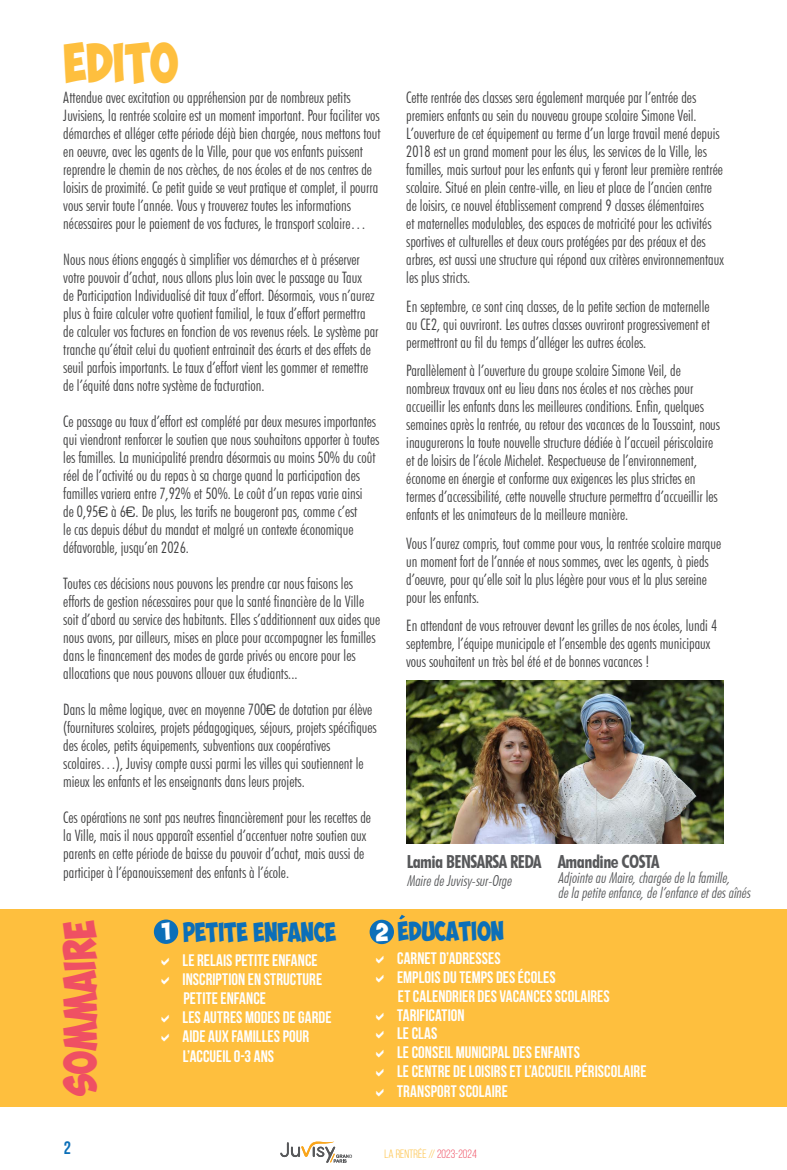
<style>
.page{position:relative;width:787px;height:1170px;background:#fff}
.page>*{position:absolute;margin:0;border:0;box-sizing:border-box;transform-origin:0 0}
.t1{font:italic 39.15px "Obelix Pro";color:#febf3e}
.t2{font:italic 32.25px "Obelix Pro";color:#ef5063}
.t3{font:italic 19.05px "Obelix Pro";color:#0c6fb8}
.t4{font:700 condensed 18px "Futura BT";letter-spacing:-.03em;color:#57585a}
.t5{font:700 18px "Bebas Neue";color:#0c6fb8}
.t6{font:italic 17.55px "Obelix Pro";color:#fff}
.Style_de_paragraphe{font:700 16.65px "Bebas Neue";letter-spacing:.005em;color:#fff}
.t7{font:300 condensed 15.75px/18px "Futura BT";color:#3e3e3f}
.t8{font:italic 300 condensed 15px "Futura BT";color:#57585a}
.t9{font:12px "Bebas Neue";color:#febf3e}
.s1{font-family:"Eurostile";font-weight:400;font-stretch:normal}
.s2{color:#ef5063}
</style>
<div class="page">
<div style="left:0;top:908px;width:787px;height:198px;background:#febf3e"></div>
<svg style="left:280px;top:1141px;width:72px;height:21px"></svg>
<div style="left:154px;top:919px;width:24px;height:24px;background:#0c6fb8;border-radius:50%"></div>
<div style="left:369px;top:919px;width:25px;height:25px;background:#0c6fb8;border-radius:50%"></div>
<svg style="left:399px;top:914px;width:6px;height:5px"></svg>
<img style="left:407px;top:680px;width:316px;height:163px">
<p class="t1" style="left:64px;top:44px;width:116px">EDITO</p>
<p class="t7" style="left:63px;top:88px;width:319px">Attendue avec excitation ou appréhension par de nombreux petits Juvisiens, la rentrée scolaire est un moment important. Pour faciliter vos démarches et alléger cette période déjà bien chargée, nous mettons tout en oeuvre, avec les agents de la Ville, pour que vos enfants puissent reprendre le chemin de nos crèches, de nos écoles et de nos centres de loisirs de proximité. Ce petit guide se veut pratique et complet, il pourra vous servir toute l’année. Vous y trouverez toutes les informations nécessaires pour le paiement de vos factures, le transport scolaire…</p>
<p class="t7" style="left:63px;top:250px;width:317px">Nous nous étions engagés à simplifier vos démarches et à préserver votre pouvoir d’achat, nous allons plus loin avec le passage au Taux<br>de Participation Individualisé dit taux d’effort. Désormais, vous n’aurez plus à faire calculer votre quotient familial, le taux d’effort permettra de calculer vos factures en fonction de vos revenus réels. Le système par tranche qu’était celui du quotient entrainait des écarts et des effets de seuil parfois importants. Le taux d’effort vient les gommer et remettre de l’équité dans notre système de facturation.</p>
<p class="t7" style="left:63px;top:412px;width:317px">Ce passage au taux d’effort est complété par deux mesures importantes qui viendront renforcer le soutien que nous souhaitons apporter à toutes les familles. La municipalité prendra désormais au moins 50% du coût réel de l’activité ou du repas à sa charge quand la participation des familles variera entre 7,92% et 50%. Le coût d’un repas varie ainsi<br>de 0,95<span class="s1">€</span> à 6<span class="s1">€</span>. De plus, les tarifs ne bougeront pas, comme c’est<br>le cas depuis début du mandat et malgré un contexte économique défavorable, jusqu’en 2026.</p>
<p class="t7" style="left:63px;top:574px;width:318px">Toutes ces décisions nous pouvons les prendre car nous faisons les efforts de gestion nécessaires pour que la santé financière de la Ville soit d’abord au service des habitants. Elles s’additionnent aux aides que nous avons, par ailleurs, mises en place pour accompagner les familles dans le financement des modes de garde privés ou encore pour les allocations que nous pouvons allouer aux étudiants...</p>
<p class="t7" style="left:63px;top:700px;width:315px">Dans la même logique, avec en moyenne 700<span class="s1">€</span> de dotation par élève (fournitures scolaires, projets pédagogiques, séjours, projets spécifiques des écoles, petits équipements, subventions aux coopératives scolaires…), Juvisy compte aussi parmi les villes qui soutiennent le mieux les enfants et les enseignants dans leurs projets.</p>
<p class="t7" style="left:63px;top:808px;width:309px">Ces opérations ne sont pas neutres financièrement pour les recettes de la Ville, mais il nous apparaît essentiel d’accentuer notre soutien aux parents en cette période de baisse du pouvoir d’achat, mais aussi de participer à l’épanouissement des enfants à l’école.</p>
<p class="t2" style="left:65px;top:1095px;width:177px;rotate:-90deg">SOMMAIRE</p>
<p class="t3" style="left:183px;top:923px;width:154px">PETITE ENFANCE</p>
<p class="Style_de_paragraphe" style="left:182px;top:951px;width:136px">LE RELAIS PETITE ENFANCE</p>
<p class="Style_de_paragraphe" style="left:182px;top:970px;width:141px">INSCRIPTION EN STRUCTURE</p>
<p class="Style_de_paragraphe" style="left:183px;top:989px;width:84px">PETITE ENFANCE</p>
<p class="Style_de_paragraphe" style="left:182px;top:1008px;width:150px">LES AUTRES MODES DE GARDE</p>
<p class="Style_de_paragraphe" style="left:182px;top:1027px;width:128px">AIDE AUX FAMILLES POUR</p>
<p class="Style_de_paragraphe" style="left:183px;top:1046px;width:93px">L’ACCUEIL 0-3 ANS</p>
<p class="t6" style="left:161px;top:923px;width:11px">1</p>
<p class="t6" style="left:376px;top:923px;width:14px">2</p>
<p class="t7" style="left:406px;top:88px;width:319px">Cette rentrée des classes sera également marquée par l’entrée des premiers enfants au sein du nouveau groupe scolaire Simone Veil.<br>L’ouverture de cet équipement au terme d’un large travail mené depuis 2018 est un grand moment pour les élus, les services de la Ville, les familles, mais surtout pour les enfants qui y feront leur première rentrée scolaire. Situé en plein centre-ville, en lieu et place de l’ancien centre de loisirs, ce nouvel établissement comprend 9 classes élémentaires<br>et maternelles modulables, des espaces de motricité pour les activités sportives et culturelles et deux cours protégées par des préaux et des arbres, est aussi une structure qui répond aux critères environnementaux les plus stricts.</p>
<p class="t7" style="left:406px;top:297px;width:305px;text-align:justify">En septembre, ce sont cinq classes, de la petite section de maternelle au CE2, qui ouvriront. Les autres classes ouvriront progressivement et permettront au fil du temps d’alléger les autres écoles.</p>
<p class="t7" style="left:406px;top:361px;width:315px">Parallèlement à l’ouverture du groupe scolaire Simone Veil, de nombreux travaux ont eu lieu dans nos écoles et nos crèches pour accueillir les enfants dans les meilleures conditions. Enfin, quelques semaines après la rentrée, au retour des vacances de la Toussaint, nous inaugurerons la toute nouvelle structure dédiée à l’accueil périscolaire et de loisirs de l’école Michelet. Respectueuse de l’environnement, économe en énergie et conforme aux exigences les plus strictes en termes d’accessibilité, cette nouvelle structure permettra d’accueillir les enfants et les animateurs de la meilleure manière.</p>
<p class="t7" style="left:406px;top:534px;width:316px">Vous l’aurez compris, tout comme pour vous, la rentrée scolaire marque un moment fort de l’année et nous sommes, avec les agents, à pieds d’oeuvre, pour qu’elle soit la plus légère pour vous et la plus sereine pour les enfants.</p>
<p class="t7" style="left:406px;top:616px;width:312px">En attendant de vous retrouver devant les grilles de nos écoles, lundi 4 septembre, l’équipe municipale et l’ensemble des agents municipaux vous souhaitent un très bel été et de bonnes vacances !</p>
<p class="t4" style="left:407px;top:850px;width:136px">Lamia BENSARSA REDA</p>
<p class="t8" style="left:407px;top:871px;width:109px">MairedeJuvisy-sur-Orge</p>
<p class="t4" style="left:557px;top:850px;width:103px">Amandine COSTA</p>
<p class="t8" style="left:557px;top:868px;width:174px">AdjointeauMaire, chargéedelafamille,</p>
<p class="t8" style="left:557px;top:883px;width:197px">delapetiteenfance, del’enfanceetdesaînés</p>
<p class="t3" style="left:398px;top:922px;width:108px">EDUCATION</p>
<p class="Style_de_paragraphe" style="left:397px;top:949px;width:105px">CARNET D’ADRESSES</p>
<p class="Style_de_paragraphe" style="left:397px;top:968px;width:160px">EMPLOIS DU TEMPS DES ÉCOLES</p>
<p class="Style_de_paragraphe" style="left:398px;top:987px;width:213px">ET CALENDRIER DES VACANCES SCOLAIRES</p>
<p class="Style_de_paragraphe" style="left:397px;top:1006px;width:69px">TARIFICATION</p>
<p class="Style_de_paragraphe" style="left:397px;top:1024px;width:42px">LE CLAS</p>
<p class="Style_de_paragraphe" style="left:397px;top:1043px;width:184px">LE CONSEIL MUNICIPAL DES ENFANTS</p>
<p class="Style_de_paragraphe" style="left:397px;top:1062px;width:251px">LE CENTRE DE LOISIRS ET L’ACCUEIL PÉRISCOLAIRE</p>
<p class="Style_de_paragraphe" style="left:397px;top:1081px;width:112px">TRANSPORT SCOLAIRE</p>
<p class="t5" style="left:64px;top:1138px;width:9px">2</p>
<p class="t9" style="left:384px;top:1147px;width:94px">LA RENTRÉE // <span class="s2">2023-2024</span></p>
</div>
